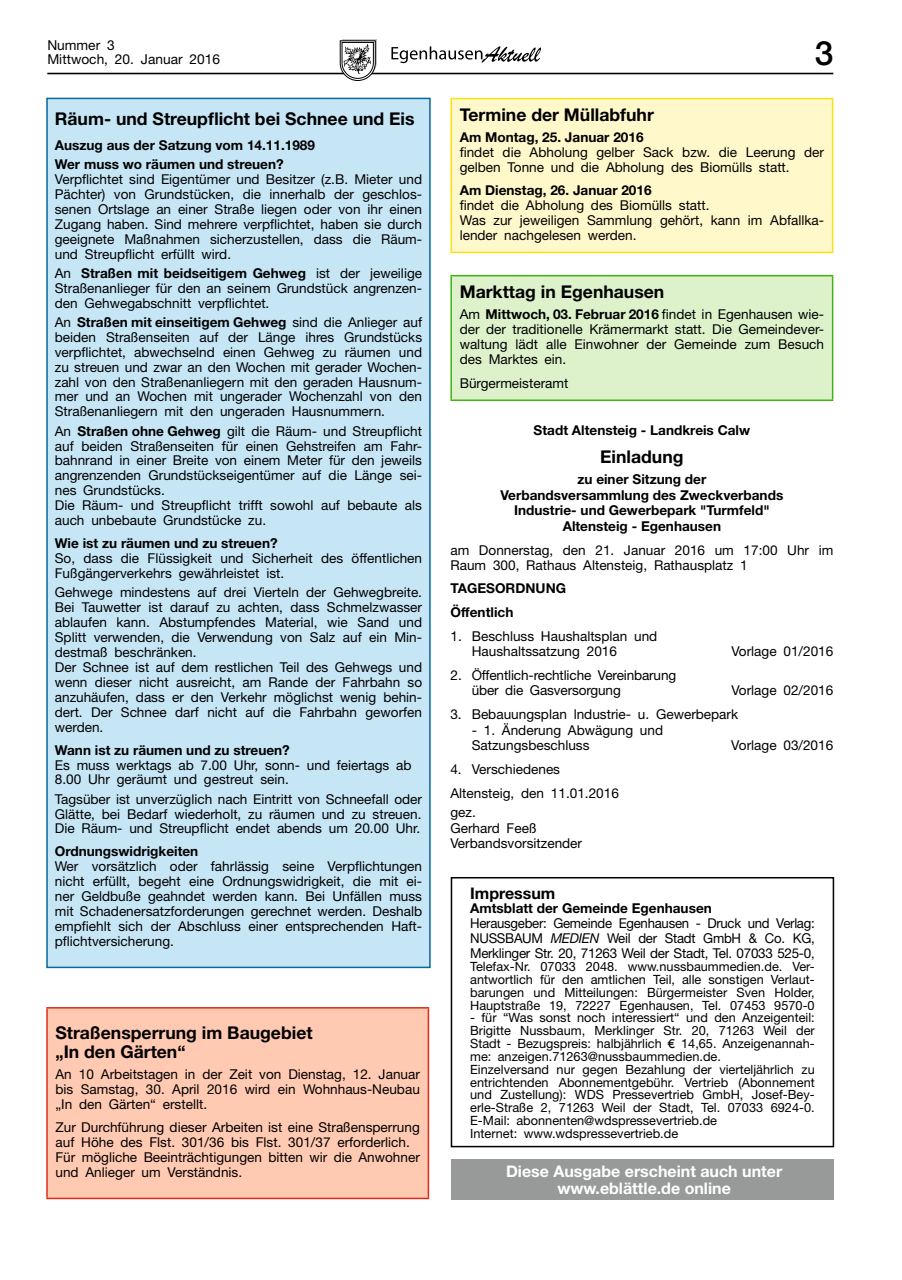
<style>
.page{position:relative;width:902px;height:1280px;background:#fff}
.page>*{position:absolute;margin:0;border:0;box-sizing:border-box;transform-origin:0 0}
.t1{font:500 33.6px "Helvetica Neue";color:#000}
.t2{font:700 17.55px/19.2px "Helvetica Neue";color:#000}
.t3{font:700 16.05px/17.5px "Helvetica Neue";color:#fff;text-align:center}
.t4{font:700 16.05px "Helvetica Neue";color:#000}
.t5{font:13.65px/15px "Helvetica Neue";color:#000}
.t6{font:700 13.65px/15.5px "Helvetica Neue";color:#000}
.t7{font:13.65px/15px "Helvetica Neue";letter-spacing:-.02em;color:#000}
.t8{font:12.75px/12.9px "Helvetica Neue";color:#000;text-align:justify}
.s1{font-weight:700}
.s2{font-style:italic}
.s3{font-size:12.75px}
.s4{font-family:"Gill Sans"}
</style>
<div class="page">
<hr style="left:47px;top:73px;width:786px;height:1px;background:#000">
<svg style="left:340px;top:39px;width:37px;height:42px"></svg>
<svg style="left:391px;top:46px;width:150px;height:17px"></svg>
<div style="left:47px;top:98px;width:383px;height:869px;background:#c6e6f6"></div>
<div style="left:46px;top:98px;width:384px;height:870px;border:2px solid #06699a"></div>
<div style="left:47px;top:1008px;width:381px;height:190px;background:#ffc9b2"></div>
<hr style="left:46px;top:1007px;width:383px;height:1px;background:#dd2a1b">
<hr style="left:46px;top:1008px;width:2px;height:190px;background:#dd2a1b">
<hr style="left:427px;top:1008px;width:2px;height:190px;background:#dd2a1b">
<hr style="left:46px;top:1198px;width:383px;height:1px;background:#dd2a1b">
<div style="left:451px;top:99px;width:381px;height:153px;background:#fff8ca"></div>
<hr style="left:450px;top:98px;width:383px;height:1px;background:#fbe115">
<hr style="left:450px;top:99px;width:2px;height:153px;background:#fbe115">
<hr style="left:831px;top:99px;width:2px;height:153px;background:#fbe115">
<hr style="left:450px;top:252px;width:383px;height:1px;background:#fbe115">
<div style="left:451px;top:276px;width:381px;height:124px;background:#ddf2cb"></div>
<hr style="left:450px;top:275px;width:383px;height:1px;background:#40b313">
<hr style="left:450px;top:276px;width:2px;height:123px;background:#40b313">
<hr style="left:831px;top:276px;width:2px;height:123px;background:#40b313">
<hr style="left:450px;top:399px;width:383px;height:2px;background:#40b313">
<div style="left:450px;top:877px;width:384px;height:270px;border:2px solid #000"></div>
<div style="left:451px;top:1159px;width:382px;height:40px;background:#989999"></div>
<p class="t5" style="left:47px;top:38px;width:174px;line-height:14.1px">Nummer 3<br>Mittwoch, 20. Januar 2016</p>
<p class="t2" style="left:55px;top:108px;width:361px">Räum- und Streupflicht bei Schnee und Eis</p>
<p class="t6" style="left:55px;top:136px;width:262px;line-height:18.6px">Auszug aus der Satzung vom 14.11.1989<br>Wer muss wo räumen und streuen?</p>
<p class="t5" style="left:55px;top:171px;width:369px;text-align:justify">Verpflichtet sind Eigentümer und Besitzer (z.B. Mieter und Pächter) von Grundstücken, die innerhalb der geschlos&shy;senen Ortslage an einer Straße liegen oder von ihr einen Zugang haben. Sind mehrere verpflichtet, haben sie durch geeignete Maßnahmen sicherzustellen, dass die Räum&shy;und Streupflicht erfüllt wird.</p>
<p class="t5" style="left:55px;top:265px;width:369px;text-align:justify">An <span class="s1">Straßen mit beidseitigem Gehweg</span> ist der jeweilige Straßenanlieger für den an seinem Grundstück angrenzen&shy;den Gehwegabschnitt verpflichtet.</p>
<p class="t5" style="left:55px;top:314px;width:369px;text-align:justify">An <span class="s1">Straßen mit einseitigem Gehweg</span> sind die Anlieger auf beiden Straßenseiten auf der Länge ihres Grundstücks verpflichtet, abwechselnd einen Gehweg zu räumen und zu streuen und zwar an den Wochen mit gerader Wochen&shy;zahl von den Straßenanliegern mit den geraden Hausnum&shy;mer und an Wochen mit ungerader Wochenzahl von den Straßenanliegern mit den ungeraden Hausnummern.</p>
<p class="t5" style="left:55px;top:423px;width:369px">An <span class="s1">Straßen ohne Gehweg</span> gilt die Räum- und Streupflicht auf beiden Straßenseiten für einen Gehstreifen am Fahr&shy;bahnrand in einer Breite von einem Meter für den jeweils angrenzenden Grundstückseigentümer auf die Länge sei&shy;nes Grundstücks.<br>Die Räum- und Streupflicht trifft sowohl auf bebaute als auch unbebaute Grundstücke zu.</p>
<p class="t6" style="left:55px;top:535px;width:224px">Wie ist zu räumen und zu streuen?</p>
<p class="t5" style="left:55px;top:550px;width:369px">So, dass die Flüssigkeit und Sicherheit des öffentlichen<br>Fußgängerverkehrs gewährleistet ist.</p>
<p class="t5" style="left:55px;top:585px;width:369px">Gehwege mindestens auf drei Vierteln der Gehwegbreite.<br>Bei Tauwetter ist darauf zu achten, dass Schmelzwasser ablaufen kann. Abstumpfendes Material, wie Sand und Splitt verwenden, die Verwendung von Salz auf ein Min&shy;destmaß beschränken.<br>Der Schnee ist auf dem restlichen Teil des Gehwegs und wenn dieser nicht ausreicht, am Rande der Fahrbahn so anzuhäufen, dass er den Verkehr möglichst wenig behin&shy;dert. Der Schnee darf nicht auf die Fahrbahn geworfen werden.</p>
<p class="t6" style="left:55px;top:742px;width:236px">Wann ist zu räumen und zu streuen?</p>
<p class="t5" style="left:55px;top:757px;width:358px">Es muss werktags ab 7.00 Uhr, sonn- und feiertags ab<br>8.00 Uhr geräumt und gestreut sein.</p>
<p class="t5" style="left:55px;top:791px;width:369px;text-align:justify">Tagsüber ist unverzüglich nach Eintritt von Schneefall oder Glätte, bei Bedarf wiederholt, zu räumen und zu streuen.<br>Die Räum- und Streupflicht endet abends um 20.00 Uhr.</p>
<p class="t6" style="left:55px;top:843px;width:145px">Ordnungswidrigkeiten</p>
<p class="t5" style="left:55px;top:859px;width:369px;text-align:justify">Wer vorsätzlich oder fahrlässig seine Verpflichtungen nicht erfüllt, begeht eine Ordnungswidrigkeit, die mit ei&shy;ner Geldbuße geahndet werden kann. Bei Unfällen muss mit Schadenersatzforderungen gerechnet werden. Deshalb empfiehlt sich der Abschluss einer entsprechenden Haft&shy;pflichtversicherung.</p>
<p class="t2" style="left:55px;top:1022px;width:258px">Straßensperrung im Baugebiet „In den Gärten“</p>
<p class="t5" style="left:55px;top:1066px;width:366px;text-align:justify">An 10 Arbeitstagen in der Zeit von Dienstag, 12. Januar bis Samstag, 30. April 2016 wird ein Wohnhaus-Neubau „In den Gärten“ erstellt.</p>
<p class="t5" style="left:55px;top:1120px;width:366px">Zur Durchführung dieser Arbeiten ist eine Straßensperrung auf Höhe des Flst. 301/36 bis Flst. 301/37 erforderlich.<br>Für mögliche Beeinträchtigungen bitten wir die Anwohner und Anlieger um Verständnis.</p>
<h1 class="t1" style="left:814px;top:33px;width:20px">3</h1>
<p class="t2" style="left:459px;top:105px;width:196px">Termine der Müllabfuhr</p>
<p class="t6" style="left:459px;top:129px;width:185px">Am Montag, 25. Januar 2016</p>
<p class="t5" style="left:459px;top:144px;width:366px">findet die Abholung gelber Sack bzw. die Leerung der gelben Tonne und die Abholung des Biomülls statt.</p>
<p class="t6" style="left:459px;top:182px;width:193px">Am Dienstag, 26. Januar 2016</p>
<p class="t5" style="left:459px;top:197px;width:366px">findet die Abholung des Biomülls statt.<br>Was zur jeweiligen Sammlung gehört, kann im Abfallka&shy;lender nachgelesen werden.</p>
<p class="t2" style="left:459px;top:282px;width:206px">Markttag in Egenhausen</p>
<p class="t5" style="left:459px;top:307px;width:366px;text-align:justify">Am <span class="s1">Mittwoch, 03. Februar 2016</span> findet in Egenhausen wie&shy;der der traditionelle Krämermarkt statt. Die Gemeindever&shy;waltung lädt alle Einwohner der Gemeinde zum Besuch des Marktes ein.</p>
<p class="t5" style="left:459px;top:375px;width:110px">Bürgermeisteramt</p>
<p class="t6" style="left:533px;top:422px;width:218px">Stadt Altensteig - Landkreis Calw</p>
<p class="t2" style="left:600px;top:447px;width:85px">Einladung</p>
<p class="t6" style="left:500px;top:471px;width:284px;text-align:center">zu einer Sitzung der<br>Verbandsversammlung des Zweckverbands<br>Industrie- und Gewerbepark "Turmfeld"<br>Altensteig - Egenhausen</p>
<p class="t5" style="left:450px;top:542px;width:384px;line-height:15.5px">am Donnerstag, den 21. Januar 2016 um 17:00 Uhr im<br>Raum 300, Rathaus Altensteig, Rathausplatz 1</p>
<p class="t6" style="left:450px;top:576px;width:117px;line-height:23.4px">TAGESORDNUNG<br>Öffentlich</p>
<p class="t5" style="left:471px;top:628px;width:187px;line-height:15.5px;text-indent:-21px">1. Beschluss Haushaltsplan und<br>Haushaltssatzung 2016</p>
<p class="t5" style="left:731px;top:643px;width:103px">Vorlage 01/2016</p>
<p class="t5" style="left:471px;top:667px;width:206px;line-height:15.5px;text-indent:-21px">2. Öffentlich-rechtliche Vereinbarung über die Gasversorgung</p>
<p class="t5" style="left:731px;top:683px;width:103px">Vorlage 02/2016</p>
<p class="t5" style="left:450px;top:707px;width:289px">3. Bebauungsplan lndustrie- u. Gewerbepark</p>
<p class="t5" style="left:471px;top:722px;width:193px;line-height:15.5px">- 1. Änderung Abwägung und<br>Satzungsbeschluss</p>
<p class="t5" style="left:731px;top:737px;width:103px">Vorlage 03/2016</p>
<p class="t5" style="left:450px;top:757px;width:170px;line-height:23.9px">4. Verschiedenes<br>Altensteig, den 11.01.2016</p>
<p class="t5" style="left:450px;top:805px;width:133px;line-height:15.5px">gez.<br>Gerhard Feeß<br>Verbandsvorsitzender</p>
<p class="t4" style="left:470px;top:883px;width:87px">Impressum</p>
<p class="t6" style="left:470px;top:900px;width:243px">Amtsblatt der Gemeinde Egenhausen</p>
<p class="t7" style="left:470px;top:916px;width:346px">Herausgeber: Gemeinde Egenhausen - Druck und Verlag:<br>Nussbaum</p>
<p class="t7" style="left:470px;top:931px;width:346px;text-align:right"><span class="s2">MEDIEN</span> Weil der Stadt GmbH &amp; Co. KG,<br>Merklinger Str. 20, 71263 Weil der Stadt, Tel. 07033 525-0<span class="s3">,</span></p>
<p class="t8" style="left:470px;top:960px;width:346px">Telefax-Nr. 07033 2048. www.nussbaummedien.de. Ver&shy;antwortlich für den amtlichen Teil, alle sonstigen Verlaut&shy;barungen und Mitteilungen: Bürgermeister Sven Holder, Hauptstraße 19, 72227 Egenhausen, Tel. 07453 9570-0</p>
<p class="t8" style="left:470px;top:1011px;width:346px;text-align:left">- für “Was sonst noch interessiert“ und den Anzeigenteil:<br>Brigitte Nussbaum, Merklinger Str. 20, 71263 Weil der Stadt - Bezugspreis: halbjährlich <span class="s4">€</span> 14,65. Anzeigenannah&shy;me: anzeigen.71263@nussbaummedien.de.<br>Einzelversand nur gegen Bezahlung der vierteljährlich zu entrichtenden Abonnementgebühr. Vertrieb (Abonnement und Zustellung): WDS Pressevertrieb GmbH, Josef-Bey&shy;erle-Straße 2, 71263 Weil der Stadt, Tel. 07033 6924-0.<br>E-Mail: abonnenten@wdspressevertrieb.de<br>Internet: www.wdspressevertrieb.de</p>
<p class="t3" style="left:506px;top:1162px;width:277px">Diese Ausgabe erscheint auch unter www.eblättle.de online</p>
</div>
